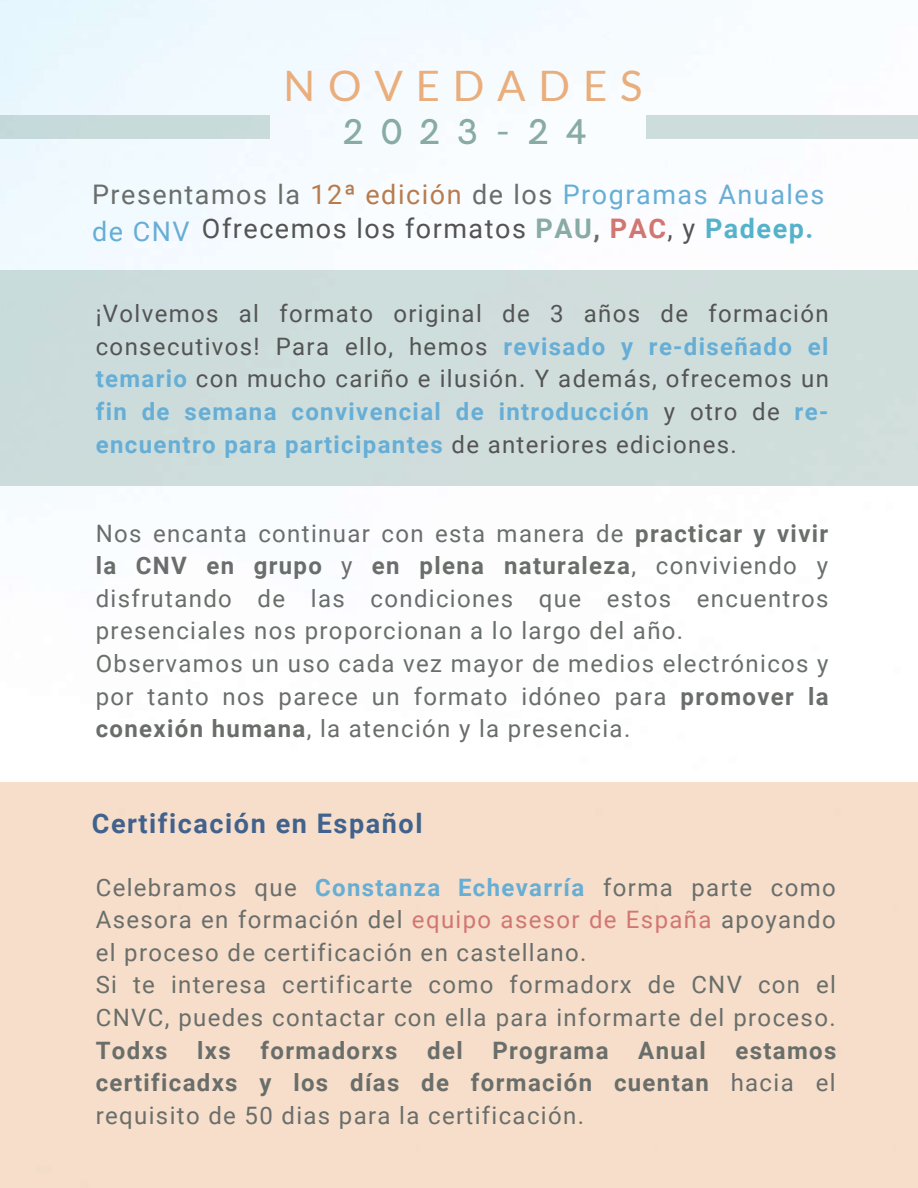
<style>
.page{position:relative;width:918px;height:1188px;background:#fff}
.page>*{position:absolute;margin:0;border:0;box-sizing:border-box;transform-origin:0 0}
.t1{font:42px "Lato";letter-spacing:.305em;color:#e9ae7c}
.t2{font:500 36px "HK Grotesk";letter-spacing:.485em;color:#88aba3}
.t3{font:27px/37.2px "Roboto";letter-spacing:.055em;color:#66aed5}
.t4{font:27px "Roboto";letter-spacing:.055em;color:#545454}
.t5{font:700 27px "Roboto";letter-spacing:.06em;color:#41628c}
.t6{font:24px/32.7px "Roboto";letter-spacing:.055em;color:#6a6e6b}
.t7{font:24px/32.7px "Roboto";letter-spacing:.055em;color:#545454;text-align:justify}
.t8{font:700 24px/32.7px "Roboto";letter-spacing:.055em;color:#6a6e6b;text-align:justify}
.s1{color:#6a6e6b}
.s2{color:#b87b4d}
.s3{font-weight:700;color:#88aba3}
.s4{font-weight:700;color:#6a6e6b}
.s5{font-weight:700;color:#d17773}
.s6{font-weight:700;color:#54b3ca}
.s7{font-weight:700;color:#66aed5}
.s8{font-weight:700}
.s9{color:#d17773}
.s10{font-weight:400}
</style>
<div class="page">
<div style="left:0;top:271px;width:918px;height:215px;background:#d0dedc"></div>
<div style="left:0;top:782px;width:918px;height:406px;background:#f6deca"></div>
<div style="left:0;top:115px;width:269px;height:24px;background:#c8dbdb"></div>
<div style="left:646px;top:115px;width:272px;height:24px;background:#cddddb"></div>
<h1 class="t1" style="left:284px;top:59px;width:360px">NOVEDADES</h1>
<h2 class="t2" style="left:343px;top:112px;width:245px">2023-24</h2>
<p class="t3" style="left:92px;top:176px;width:734px"><span class="s1">Presentamos la</span> <span class="s2">12ª edición</span> <span class="s1">de los</span> Programas Anuales de CNV</p>
<p class="t4" style="left:202px;top:213px;width:613px">Ofrecemos los formatos <span class="s3">PAU</span><span class="s4">,</span> <span class="s5">PAC</span>, y <span class="s6">Padeep.</span></p>
<p class="t7" style="left:96px;top:297px;width:735px">¡Volvemos al formato original de 3 años de formación consecutivos! Para ello, hemos <span class="s7">revisado y re-diseñado el temario</span> con mucho cariño e ilusión. Y además, ofrecemos un <span class="s7">fin de semana convivencial de introducción</span> y otro de <span class="s7">re&shy;encuentro para participantes</span> de anteriores ediciones.</p>
<p class="t6" style="left:96px;top:517px;width:735px">Nos encanta continuar con esta manera de <span class="s8">practicar y vivir la CNV en grupo</span> y <span class="s8">en plena naturaleza</span>, conviviendo y disfrutando de las condiciones que estos encuentros presenciales nos proporcionan a lo largo del año.<br>Observamos un uso cada vez mayor de medios electrónicos y por tanto nos parece un formato idóneo para <span class="s8">promover la conexión humana</span>, la atención y la presencia.</p>
<p class="t5" style="left:92px;top:808px;width:332px">Certificación en Español</p>
<p class="t6" style="left:96px;top:871px;width:742px">Celebramos que <span class="s7">Constanza Echevarría</span> forma parte como Asesora en formación del <span class="s9">equipo asesor de España</span> apoyando el proceso de certificación en castellano.<br>Si te interesa certificarte como formadorx de CNV con el CNVC, puedes contactar con ella para informarte del proceso.</p>
<p class="t8" style="left:96px;top:1034px;width:742px">Todxs lxs formadorxs del Programa Anual estamos certificadxs y los días de formación cuentan <span class="s10">hacia el requisito de 50 dias para la certificación.</span></p>
</div>
